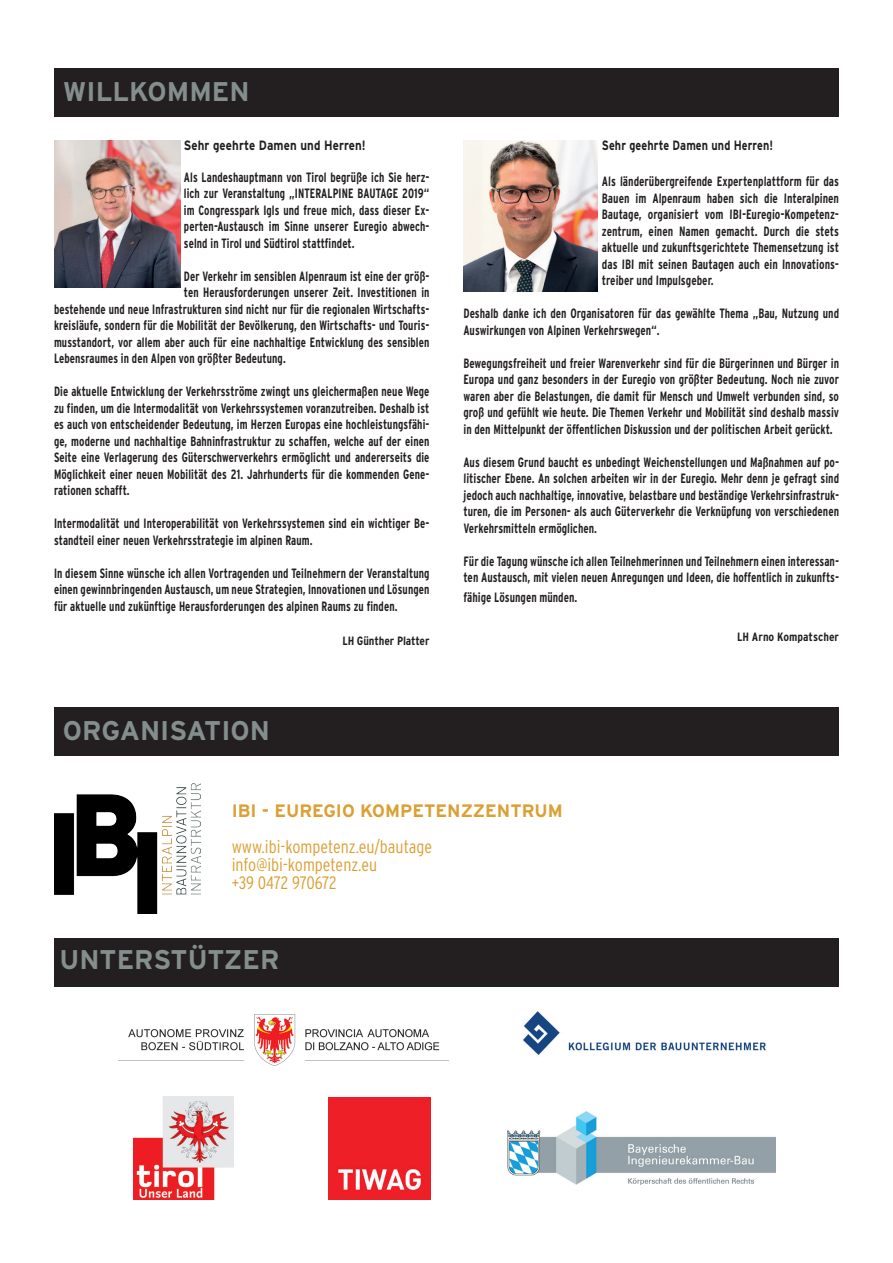
<style>
.page{position:relative;width:893px;height:1263px;background:#fff}
.page>*{position:absolute;margin:0;border:0;box-sizing:border-box;transform-origin:0 0}
.t1{font:700 27px "Interstate";color:#848e8d}
.t2{font:300 condensed 18px/18px "Interstate";color:#db9f34}
.t3{font:700 18px "Interstate";color:#db9f34}
.t4{font:700 condensed 13.5px/16.5px "Interstate";letter-spacing:.01em;color:#231f20;text-align:justify;scale:.85 1}
.t5{font:700 condensed 13.5px/16.5px "Interstate";letter-spacing:.01em;color:#231f20;text-align:justify;scale:.86 1}
.t6{font:700 13.5px "Interstate";letter-spacing:.01em;color:#231f20;scale:.85 1}
.t7{font:700 13.5px "Interstate";letter-spacing:.01em;color:#231f20;scale:.8 1}
.t8{font:700 condensed 12px "Interstate";color:#231f20}
</style>
<div class="page">
<img style="left:54px;top:140px;width:126px;height:147px">
<div style="left:54px;top:68px;width:785px;height:49px;background:#231f20"></div>
<img style="left:463px;top:140px;width:135px;height:151px">
<div style="left:54px;top:707px;width:785px;height:49px;background:#231f20"></div>
<img style="left:54px;top:783px;width:146px;height:130px">
<div style="left:54px;top:938px;width:785px;height:48px;background:#231f20"></div>
<img style="left:133px;top:1096px;width:100px;height:103px">
<img style="left:328px;top:1097px;width:102px;height:102px">
<img style="left:507px;top:1111px;width:268px;height:73px">
<img style="left:523px;top:1011px;width:243px;height:44px">
<img style="left:118px;top:1014px;width:332px;height:52px">
<h1 class="t1" style="left:63px;top:77px;width:188px">WILLKOMMEN</h1>
<p class="t6" style="left:184px;top:138px;width:216px">Sehr geehrte Damen und Herren!</p>
<p class="t4" style="left:184px;top:169px;width:290px">Als Landeshauptmann von Tirol begrüße ich Sie herz&shy;lich zur Veranstaltung „INTERALPINE BAUTAGE 2019“ im Congresspark Igls und freue mich, dass dieser Ex&shy;perten-Austausch im Sinne unserer Euregio abwech&shy;selnd in Tirol und Südtirol stattfindet.</p>
<p class="t4" style="left:184px;top:268px;width:290px">Der Verkehr im sensiblen Alpenraum ist eine der größ-</p>
<p class="t4" style="left:184px;top:284px;width:290px">ten Herausforderungen unserer Zeit. Investitionen in</p>
<p class="t4" style="left:54px;top:301px;width:443px">bestehende und neue Infrastrukturen sind nicht nur für die regionalen Wirtschafts-</p>
<p class="t4" style="left:54px;top:317px;width:443px">kreisläufe, sondern für die Mobilität der Bevölkerung, den Wirtschafts- und Touris-</p>
<p class="t4" style="left:54px;top:334px;width:443px">musstandort, vor allem aber auch für eine nachhaltige Entwicklung des sensiblen</p>
<p class="t4" style="left:54px;top:350px;width:274px">Lebensraumes in den Alpen von größter Bedeutung.</p>
<p class="t4" style="left:54px;top:383px;width:443px">Die aktuelle Entwicklung der Verkehrsströme zwingt uns gleichermaßen neue Wege zu finden, um die Intermodalität von Verkehrssystemen voranzutreiben. Deshalb ist es auch von entscheidender Bedeutung, im Herzen Europas eine hochleistungsfähi&shy;ge, moderne und nachhaltige Bahninfrastruktur zu schaffen, welche auf der einen Seite eine Verlagerung des Güterschwerverkehrs ermöglicht und andererseits die Möglichkeit einer neuen Mobilität des 21. Jahrhunderts für die kommenden Gene&shy;rationen schafft.</p>
<p class="t4" style="left:54px;top:515px;width:443px">Intermodalität und Interoperabilität von Verkehrssystemen sind ein wichtiger Be&shy;standteil einer neuen Verkehrsstrategie im alpinen Raum.</p>
<p class="t4" style="left:54px;top:565px;width:443px">In diesem Sinne wünsche ich allen Vortragenden und Teilnehmern der Veranstaltung einen gewinnbringenden Austausch, um neue Strategien, Innovationen und Lösungen für aktuelle und zukünftige Herausforderungen des alpinen Raums zu finden.</p>
<p class="t8" style="left:342px;top:634px;width:89px">LH Günther Platter</p>
<h1 class="t1" style="left:63px;top:715px;width:209px">ORGANISATION</h1>
<p class="t7" style="left:602px;top:138px;width:216px">Sehr geehrte Damen und Herren!</p>
<p class="t5" style="left:602px;top:173px;width:277px">Als länderübergreifende Expertenplattform für das Bauen im Alpenraum haben sich die Interalpinen Bautage, organisiert vom IBI-Euregio-Kompetenz&shy;zentrum, einen Namen gemacht. Durch die stets aktuelle und zukunftsgerichtete Themensetzung ist das IBI mit seinen Bautagen auch ein Innovations&shy;treiber und Impulsgeber.</p>
<p class="t4" style="left:463px;top:305px;width:444px">Deshalb danke ich den Organisatoren für das gewählte Thema „Bau, Nutzung und<br>Auswirkungen von Alpinen Verkehrswegen“.</p>
<p class="t4" style="left:463px;top:355px;width:443px">Bewegungsfreiheit und freier Warenverkehr sind für die Bürgerinnen und Bürger in Europa und ganz besonders in der Euregio von größter Bedeutung. Noch nie zuvor waren aber die Belastungen, die damit für Mensch und Umwelt verbunden sind, so groß und gefühlt wie heute. Die Themen Verkehr und Mobilität sind deshalb massiv in den Mittelpunkt der öffentlichen Diskussion und der politischen Arbeit gerückt.</p>
<p class="t4" style="left:463px;top:454px;width:444px">Aus diesem Grund baucht es unbedingt Weichenstellungen und Maßnahmen auf po&shy;litischer Ebene. An solchen arbeiten wir in der Euregio. Mehr denn je gefragt sind jedoch auch nachhaltige, innovative, belastbare und beständige Verkehrsinfrastruk&shy;turen, die im Personen- als auch Güterverkehr die Verknüpfung von verschiedenen Verkehrsmitteln ermöglichen.</p>
<p class="t4" style="left:463px;top:553px;width:444px">Für die Tagung wünsche ich allen Teilnehmerinnen und Teilnehmern einen interessan&shy;ten Austausch, mit vielen neuen Anregungen und Ideen, die hoffentlich in zukunfts-</p>
<p class="t4" style="left:463px;top:589px;width:136px">fähige Lösungen münden.</p>
<p class="t8" style="left:737px;top:630px;width:104px">LH Arno Kompatscher</p>
<h2 class="t3" style="left:232px;top:801px;width:332px">IBI - EUREGIO KOMPETENZZENTRUM</h2>
<h2 class="t2" style="left:232px;top:837px;width:202px">www.ibi-kompetenz.eu/bautage info@ibi-kompetenz.eu<br>+39 0472 970672</h2>
<h1 class="t1" style="left:60px;top:945px;width:19px">Unterst</h1>
<h1 class="t1" style="left:188px;top:945px;width:39px">ützer</h1>
</div>
